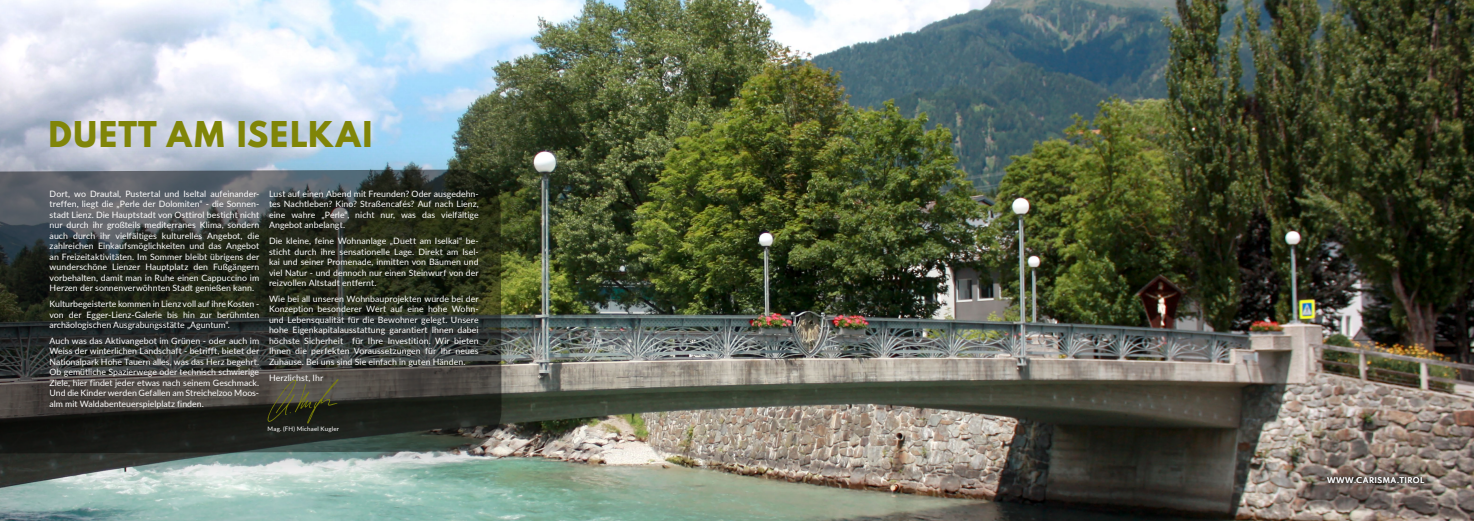
<style>
.page{position:relative;width:1474px;height:521px;background:#fff}
.page>*{position:absolute;margin:0;border:0;box-sizing:border-box;transform-origin:0 0}
.t1{font:800 31.5px "Spartan";letter-spacing:-.01em;color:#808508}
.t2{font:8.75px/10.5px "Lato";letter-spacing:.005em;color:#fff;text-align:justify}
.t3{font:500 7px "Spartan";letter-spacing:.065em;color:#fff}
.t4{font:6.12px "Lato";letter-spacing:.03em;color:#fff}
</style>
<div class="page">
<img style="left:0;top:0;width:1473px;height:521px">
<div style="left:1323px;top:473px;width:105px;height:16px;background:#000;opacity:.75"></div>
<div style="left:0;top:139px;width:537px;height:362px;background:#000;opacity:.5"></div>
<svg style="left:0;top:169px;width:501px;height:285px;background:#31352f"></svg>
<img style="left:254px;top:368px;width:96px;height:65px">
<h1 class="t1" style="left:47px;top:111px;width:328px">DUETT AM ISELKAI</h1>
<p class="t2" style="left:50px;top:188px;width:211px">Dort, wo Drautal, Pustertal und Iseltal aufeinander&shy;treffen, liegt die „Perle der Dolomiten“ - die Sonnen&shy;stadt Lienz. Die Hauptstadt von Osttirol besticht nicht nur durch ihr großteils mediterranes Klima, sondern auch durch ihr vielfältiges kulturelles Angebot, die zahlreichen Einkaufsmöglichkeiten und das Angebot an Freizeitaktivitäten. Im Sommer bleibt übrigens der wunderschöne Lienzer Hauptplatz den Fußgängern vorbehalten, damit man in Ruhe einen Cappuccino im Herzen der sonnenverwöhnten Stadt genießen kann.</p>
<p class="t2" style="left:50px;top:298px;width:211px">Kulturbegeisterte kommen in Lienz voll auf ihre Kosten - von der Egger-Lienz-Galerie bis hin zur berühmten archäologischen Ausgrabungsstätte „Aguntum“.</p>
<p class="t2" style="left:49px;top:335px;width:211px">Auch was das Aktivangebot im Grünen - oder auch im Weiss der winterlichen Landschaft - betrifft, bietet der Nationalpark Hohe Tauern alles, was das Herz begehrt.<br>Ob gemütliche Spazierwege oder technisch schwierige Ziele, hier findet jeder etwas nach seinem Geschmack.<br>Und die Kinder werden Gefallen am Streichelzoo Moos&shy;alm mit Waldabenteuerspielplatz finden.</p>
<p class="t2" style="left:269px;top:188px;width:211px">Lust auf einen Abend mit Freunden? Oder ausgedehn&shy;tes Nachtleben? Kino? Straßencafés? Auf nach Lienz, eine wahre „Perle“, nicht nur, was das vielfältige Angebot anbelangt.</p>
<p class="t2" style="left:269px;top:235px;width:211px">Die kleine, feine Wohnanlage „Duett am Iselkai“ be&shy;sticht durch ihre sensationelle Lage. Direkt am Isel&shy;kai und seiner Promenade, inmitten von Bäumen und viel Natur - und dennoch nur einen Steinwurf von der reizvollen Altstadt entfernt.</p>
<p class="t2" style="left:269px;top:293px;width:211px">Wie bei all unseren Wohnbauprojekten wurde bei der Konzeption besonderer Wert auf eine hohe Wohn&shy;und Lebensqualität für die Bewohner gelegt. Unsere hohe Eigenkapitalausstattung garantiert Ihnen dabei höchste Sicherheit für Ihre Investition. Wir bieten Ihnen die perfekten Voraussetzungen für Ihr neues Zuhause. Bei uns sind Sie einfach in guten Händen.</p>
<p class="t2" style="left:269px;top:372px;width:56px">Herzlichst, Ihr</p>
<p class="t4" style="left:267px;top:424px;width:73px">Mag. (FH) Michael Kugler</p>
<p class="t3" style="left:1326px;top:475px;width:99px">WWW.CARISMA.TIROL</p>
</div>
